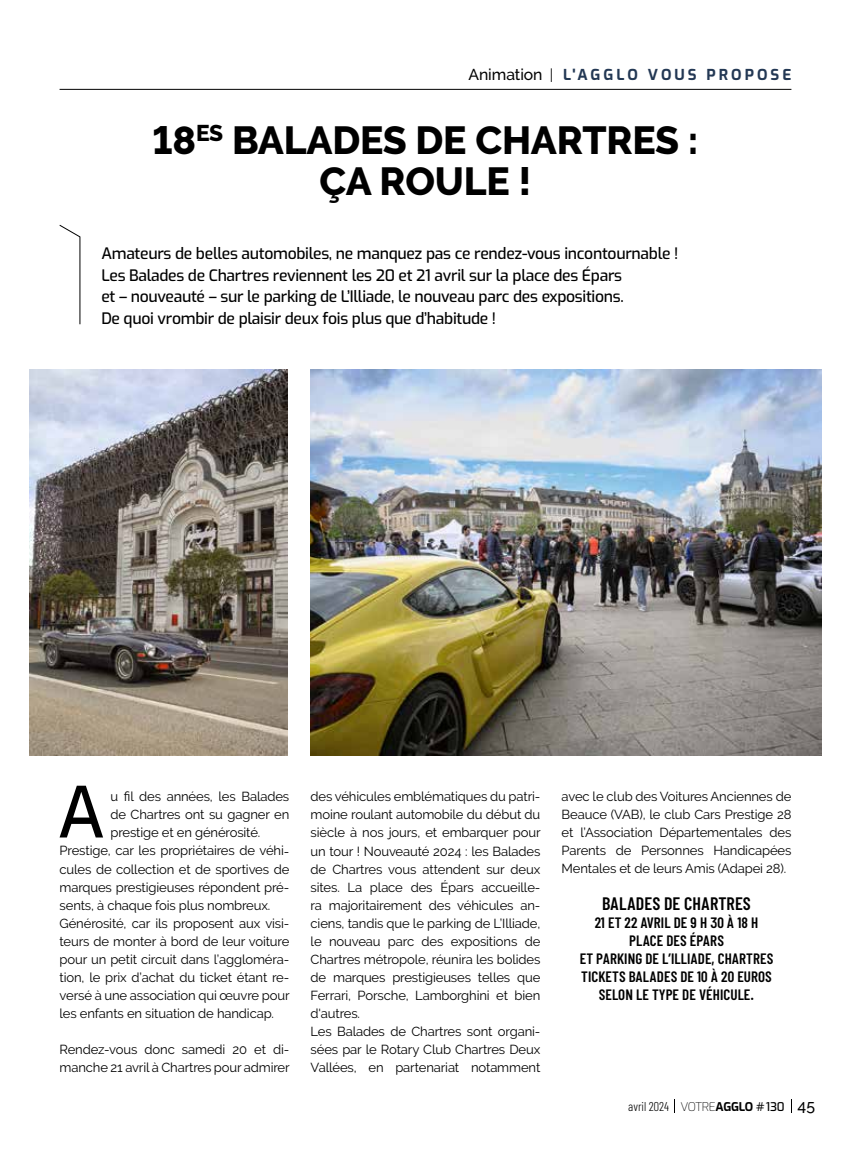
<style>
.page{position:relative;width:851px;height:1149px;background:#fff}
.page>*{position:absolute;margin:0;border:0;box-sizing:border-box;transform-origin:0 0}
.t1{font:500 70.2px "Exo";color:#000}
.t2{font:800 39px/40.5px "Raleway";letter-spacing:-.005em;color:#000;text-align:center}
.t3{font:600 18px "Barlow Condensed";letter-spacing:.005em;color:#000}
.t4{font:500 15.75px/21.8px "Exo";letter-spacing:-.02em;color:#000}
.t5{font:600 15px/18px "Barlow Condensed";letter-spacing:.005em;color:#000;text-align:center}
.t6{font:700 15px "Exo";letter-spacing:.2em;color:#233854}
.t7{font:13.05px/18px "Raleway";letter-spacing:-.01em;color:#000}
.t8{font:300 12.75px "Barlow Condensed";color:#000}
.s1{font-family:"Raleway";font-weight:500;font-size:15.75px;color:#000}
.s2{font-family:"Raleway";font-weight:400;color:#000}
.s3{font-family:"Exo";font-weight:200;font-size:12px}
.s4{font-family:"Exo";font-weight:700;font-size:12px}
.s5{font-family:"Exo";font-weight:500;font-size:12px}
.s6{font-family:"Raleway";font-weight:500;font-size:15.75px}
</style>
<div class="page">
<svg style="left:674px;top:1099px;width:1px;height:13px"></svg>
<hr style="left:60px;top:89px;width:731px;height:1px;background:#000">
<svg style="left:59px;top:225px;width:21px;height:99px"></svg>
<img style="left:30px;top:369px;width:257px;height:386px">
<img style="left:310px;top:369px;width:511px;height:386px">
<p class="t6" style="left:468px;top:64px;width:324px"><span class="s1">Animation</span> <span class="s2">|</span> L'AGGLO VOUS PROPOSE</p>
<h2 class="t2" style="left:152px;top:120px;width:547px">18<sup>ES</sup> BALADES DE CHARTRES :<br>ÇA ROULE !</h2>
<p class="t4" style="left:101px;top:241px;width:578px">Amateurs de belles automobiles, ne manquez pas ce rendez-vous incontournable !<br>Les Balades de Chartres reviennent les 20 et 21 avril sur la place des Épars<br>et – nouveauté – sur le parking de L’Illiade, le nouveau parc des expositions.<br>De quoi vrombir de plaisir deux fois plus que d’habitude !</p>
<h1 class="t1" style="left:57px;top:759px;width:49px">A</h1>
<p class="t7" style="left:110px;top:787px;width:180px">u fil des années, les Balades</p>
<p class="t7" style="left:110px;top:805px;width:180px">de Chartres ont su gagner en</p>
<p class="t7" style="left:110px;top:823px;width:151px">prestige et en générosité.</p>
<p class="t7" style="left:60px;top:841px;width:231px">Prestige, car les propriétaires de véhi-</p>
<p class="t7" style="left:60px;top:859px;width:231px">cules de collection et de sportives de</p>
<p class="t7" style="left:60px;top:877px;width:231px">marques prestigieuses répondent pré-</p>
<p class="t7" style="left:60px;top:895px;width:212px">sents, à chaque fois plus nombreux.</p>
<p class="t7" style="left:60px;top:913px;width:231px">Générosité, car ils proposent aux visi-</p>
<p class="t7" style="left:60px;top:931px;width:231px">teurs de monter à bord de leur voiture</p>
<p class="t7" style="left:60px;top:949px;width:231px">pour un petit circuit dans l’aggloméra-</p>
<p class="t7" style="left:60px;top:967px;width:231px">tion, le prix d’achat du ticket étant re-</p>
<p class="t7" style="left:60px;top:985px;width:231px">versé à une association qui œuvre pour</p>
<p class="t7" style="left:60px;top:1003px;width:216px">les enfants en situation de handicap.</p>
<p class="t7" style="left:60px;top:1039px;width:231px">Rendez-vous donc samedi 20 et di&shy;manche 21 avril à Chartres pour admirer</p>
<p class="t7" style="left:310px;top:787px;width:231px">des véhicules emblématiques du patri&shy;moine roulant automobile du début du siècle à nos jours, et embarquer pour un tour ! Nouveauté 2024 : les Balades de Chartres vous attendent sur deux sites. La place des Épars accueille&shy;ra majoritairement des véhicules an&shy;ciens, tandis que le parking de L’Illiade, le nouveau parc des expositions de Chartres métropole, réunira les bolides de marques prestigieuses telles que Ferrari, Porsche, Lamborghini et bien d'autres.<br>Les Balades de Chartres sont organi&shy;sées par le Rotary Club Chartres Deux Vallées, en partenariat notamment</p>
<p class="t7" style="left:561px;top:787px;width:231px;text-align:justify">avec le club des Voitures Anciennes de Beauce (VAB), le club Cars Prestige 28 et l’Association Départementales des Parents de Personnes Handicapées Mentales et de leurs Amis (Adapei 28).</p>
<h3 class="t3" style="left:602px;top:891px;width:150px">BALADES DE CHARTRES</h3>
<p class="t5" style="left:579px;top:912px;width:195px">21 ET 22 AVRIL DE 9 H 30 À 18 H<br>PLACE DES ÉPARS<br>ET PARKING DE L’ILLIADE, CHARTRES<br>TICKETS BALADES DE 10 À 20 EUROS<br>SELON LE TYPE DE VÉHICULE.</p>
<p class="t8" style="left:628px;top:1098px;width:188px">avril 2024 <span class="s3">VOTRE</span><span class="s4">AGGLO</span> <span class="s5"># 130</span> <span class="s6">45</span></p>
</div>
